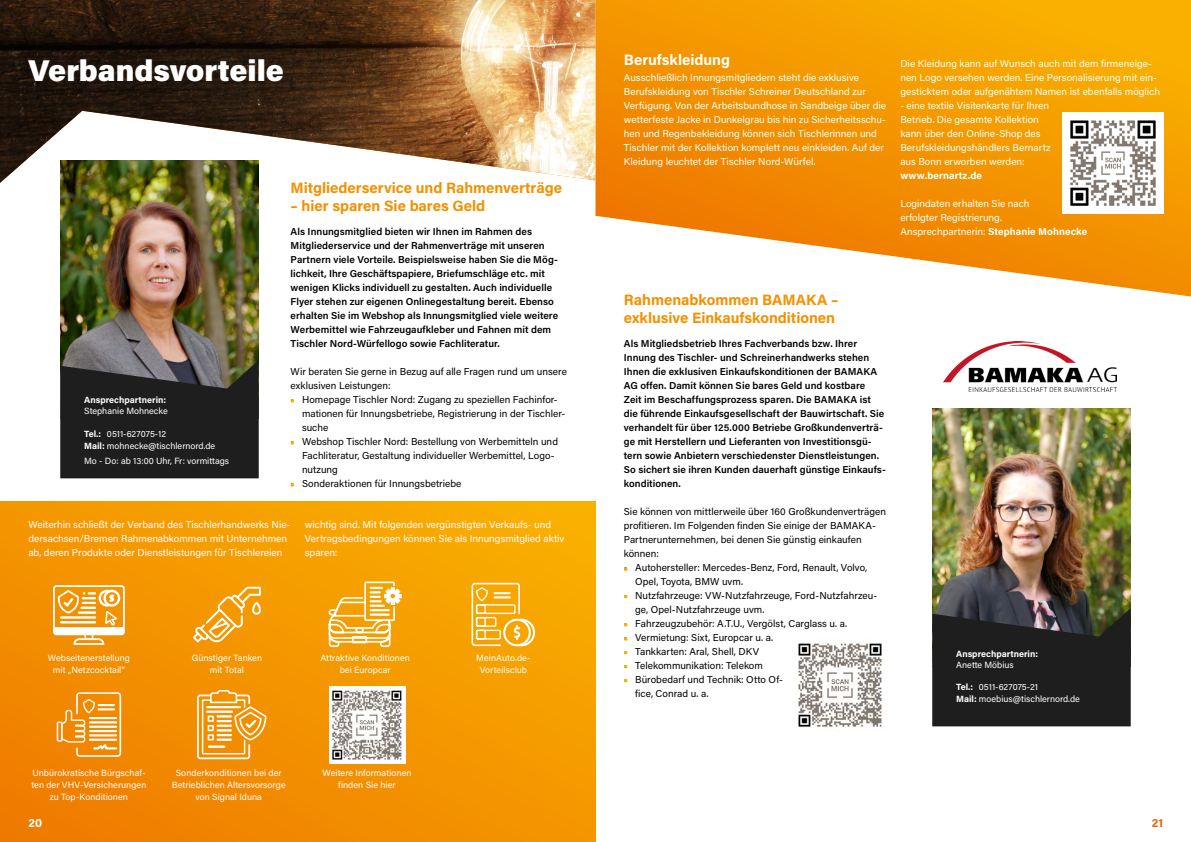
<style>
.page{position:relative;width:1191px;height:842px;background:#fff}
.page>*{position:absolute;margin:0;border:0;box-sizing:border-box;transform-origin:0 0}
.t1{font:900 30px "Acumin Pro";color:#fff}
.t2{font:700 15px/18px "Acumin Pro";color:#f39100}
.t3{font:700 15px "Acumin Pro";color:#fff}
.t4{font:700 12px "Acumin Pro";color:#fff}
.t5{font:700 12px "Acumin Pro";color:#ec6502}
.t6{font:10px/14px "Acumin Pro";letter-spacing:.005em;color:#fff}
.t7{font:600 10px/14px "Acumin Pro";letter-spacing:.005em;color:#000}
.t8{font:10px/14px "Acumin Pro";letter-spacing:.005em;color:#000}
.t9{font:700 10px "Acumin Pro";letter-spacing:.01em;color:#fff}
.t10{font:9px/12px "Acumin Pro";letter-spacing:.005em;color:#fff;text-align:center}
.t11{font:700 9px "Acumin Pro";color:#fff}
.s1{font-weight:700}
</style>
<div class="page">
<svg style="left:595px;top:0;width:596px;height:297px;background:#f5a425"></svg>
<svg style="left:0;top:501px;width:595px;height:341px;background:#f39600"></svg>
<img style="left:330px;top:686px;width:75px;height:77px">
<img style="left:60px;top:183px;width:199px;height:177px">
<svg style="left:60px;top:360px;width:199px;height:118px;background:#282927"></svg>
<img style="left:932px;top:408px;width:198px;height:200px">
<svg style="left:932px;top:608px;width:198px;height:118px;background:#232422"></svg>
<img style="left:0;top:0;width:595px;height:183px">
<img style="left:943px;top:341px;width:173px;height:51px">
<img style="left:1062px;top:113px;width:101px;height:101px">
<svg style="left:624px;top:637px;width:3px;height:4px"></svg>
<img style="left:797px;top:643px;width:87px;height:84px">
<div style="left:53px;top:585px;width:72px;height:50px;border:2px solid #fff;border-radius:2px"></div>
<svg style="left:54px;top:585px;width:70px;height:60px"></svg>
<svg style="left:193px;top:587px;width:68px;height:55px;background:#f6aa2e"></svg>
<svg style="left:328px;top:581px;width:74px;height:66px"></svg>
<svg style="left:471px;top:583px;width:64px;height:63px;background:#f8bb3f"></svg>
<div style="left:76px;top:692px;width:45px;height:65px;border:2px solid #fff;border-radius:3px"></div>
<svg style="left:60px;top:698px;width:57px;height:51px;background:#f4a540"></svg>
<div style="left:57px;top:722px;width:6px;height:19px;border:1px solid #fff"></div>
<svg style="left:197px;top:690px;width:70px;height:69px;background:#f5ac45"></svg>
<svg style="left:291px;top:441px;width:3px;height:4px"></svg>
<svg style="left:291px;top:483px;width:3px;height:4px"></svg>
<svg style="left:291px;top:399px;width:3px;height:4px"></svg>
<h1 class="t1" style="left:28px;top:49px;width:257px">Verbandsvorteile</h1>
<h2 class="t2" style="left:291px;top:178px;width:273px">Mitgliederservice und Rahmenverträge</h2>
<h2 class="t2" style="left:291px;top:196px;width:196px">– hier sparen Sie bares Geld</h2>
<p class="t11" style="left:84px;top:394px;width:83px">Ansprechpartnerin:</p>
<p class="t10" style="left:84px;top:404px;width:85px">Stephanie Mohnecke</p>
<p class="t10" style="left:84px;top:427px;width:133px;text-align:left"><span class="s1">Tel.:</span> 0511-627075-12<br><span class="s1">Mail:</span> mohnecke@tischlernord.de</p>
<p class="t10" style="left:84px;top:454px;width:146px">Mo - Do: ab 13:00 Uhr, Fr: vormittags</p>
<p class="t7" style="left:291px;top:224px;width:269px">Als Innungsmitglied bieten wir Ihnen im Rahmen des Mitgliederservice und der Rahmenverträge mit unseren Partnern viele Vorteile. Beispielsweise haben Sie die Mög&shy;lichkeit, Ihre Geschäftspapiere, Briefumschläge etc. mit wenigen Klicks individuell zu gestalten. Auch individuelle Flyer stehen zur eigenen Onlinegestaltung bereit. Ebenso erhalten Sie im Webshop als Innungsmitglied viele weitere Werbemittel wie Fahrzeugaufkleber und Fahnen mit dem Tischler Nord-Würfellogo sowie Fachliteratur.</p>
<p class="t8" style="left:291px;top:364px;width:278px">Wir beraten Sie gerne in Bezug auf alle Fragen rund um unsere exklusiven Leistungen:</p>
<p class="t8" style="left:302px;top:392px;width:265px;text-indent:-11px">• Homepage Tischler Nord: Zugang zu speziellen Fachinfor&shy;mationen für Innungsbetriebe, Registrierung in der Tischler&shy;suche</p>
<p class="t8" style="left:302px;top:434px;width:257px;text-indent:-11px">• Webshop Tischler Nord: Bestellung von Werbemitteln und<br>Fachliteratur, Gestaltung individueller Werbemittel, Logo&shy;nutzung</p>
<p class="t8" style="left:291px;top:476px;width:172px">• Sonderaktionen für Innungsbetriebe</p>
<p class="t6" style="left:28px;top:517px;width:264px">Weiterhin schließt der Verband des Tischlerhandwerks Nie&shy;dersachsen/Bremen Rahmenabkommen mit Unternehmen ab, deren Produkte oder Dienstleistungen für Tischlereien</p>
<p class="t6" style="left:305px;top:517px;width:261px">wichtig sind. Mit folgenden vergünstigten Verkaufs- und<br>Vertragsbedingungen können Sie als Innungsmitglied aktiv sparen:</p>
<p class="t10" style="left:192px;top:651px;width:72px">Günstiger Tanken mit Total</p>
<p class="t10" style="left:48px;top:651px;width:84px">Webseitenerstellung mit „Netzcocktail“</p>
<p class="t10" style="left:320px;top:651px;width:91px">Attraktive Konditionen bei Europcar</p>
<p class="t10" style="left:31px;top:767px;width:117px">Unbürokratische Bürgschaf&shy;ten der VHV-Versicherungen zu Top-Konditionen</p>
<p class="t10" style="left:172px;top:767px;width:115px">Sonderkonditionen bei der<br>Betrieblichen Altersvorsorge von Signal Iduna</p>
<p class="t10" style="left:322px;top:767px;width:91px">Weitere Informationen finden Sie hier</p>
<p class="t10" style="left:476px;top:651px;width:56px">MeinAuto.de-<br>Vorteilsclub</p>
<h2 class="t3" style="left:624px;top:49px;width:108px">Berufskleidung</h2>
<p class="t6" style="left:624px;top:70px;width:264px">Ausschließlich Innungsmitgliedern steht die exklusive Berufskleidung von Tischler Schreiner Deutschland zur Verfügung. Von der Arbeitsbundhose in Sandbeige über die wetterfeste Jacke in Dunkelgrau bis hin zu Sicherheitsschu&shy;hen und Regenbekleidung können sich Tischlerinnen und Tischler mit der Kollektion komplett neu einkleiden. Auf der Kleidung leuchtet der Tischler Nord-Würfel.</p>
<p class="t6" style="left:900px;top:56px;width:261px">Die Kleidung kann auf Wunsch auch mit dem firmeneige&shy;nen Logo versehen werden. Eine Personalisierung mit ein&shy;gesticktem oder aufgenähtem Namen ist ebenfalls möglich</p>
<p class="t6" style="left:900px;top:98px;width:152px">- eine textile Visitenkarte für Ihren<br>Betrieb. Die gesamte Kollektion kann über den Online-Shop des<br>Berufskleidungshändlers Bernartz aus Bonn erworben werden:</p>
<p class="t9" style="left:900px;top:169px;width:83px">www.bernartz.de</p>
<p class="t6" style="left:900px;top:196px;width:188px">Logindaten erhalten Sie nach<br>erfolgter Registrierung.<br>Ansprechpartnerin: <span class="s1">Stephanie Mohnecke</span></p>
<h2 class="t2" style="left:624px;top:290px;width:216px">Rahmenabkommen BAMAKA – exklusive Einkaufskonditionen</h2>
<p class="t7" style="left:624px;top:336px;width:264px">Als Mitgliedsbetrieb Ihres Fachverbands bzw. Ihrer Innung des Tischler- und Schreinerhandwerks stehen Ihnen die exklusiven Einkaufskonditionen der BAMAKA AG offen. Damit können Sie bares Geld und kostbare<br>Zeit im Beschaffungsprozess sparen. Die BAMAKA ist die führende Einkaufsgesellschaft der Bauwirtschaft. Sie verhandelt für über 125.000 Betriebe Großkundenverträ&shy;ge mit Herstellern und Lieferanten von Investitionsgü&shy;tern sowie Anbietern verschiedenster Dienstleistungen.<br>So sichert sie ihren Kunden dauerhaft günstige Einkaufs&shy;konditionen.</p>
<p class="t8" style="left:624px;top:504px;width:264px">Sie können von mittlerweile über 160 Großkundenverträgen profitieren. Im Folgenden finden Sie einige der BAMAKA-Partnerunternehmen, bei denen Sie günstig einkaufen können:</p>
<p class="t8" style="left:635px;top:560px;width:234px;text-indent:-11px">• Autohersteller: Mercedes-Benz, Ford, Renault, Volvo,<br>Opel, Toyota, BMW uvm.</p>
<p class="t8" style="left:635px;top:588px;width:243px;text-indent:-11px">• Nutzfahrzeuge: VW-Nutzfahrzeuge, Ford-Nutzfahrzeu&shy;ge, Opel-Nutzfahrzeuge uvm.</p>
<p class="t8" style="left:624px;top:616px;width:225px">• Fahrzeugzubehör: A.T.U., Vergölst, Carglass u. a.</p>
<p class="t8" style="left:624px;top:630px;width:151px">• Vermietung: Sixt, Europcar u. a.</p>
<p class="t8" style="left:624px;top:644px;width:137px">• Tankkarten: Aral, Shell, DKV</p>
<p class="t8" style="left:624px;top:658px;width:141px">• Telekommunikation: Telekom</p>
<p class="t8" style="left:635px;top:672px;width:149px;text-indent:-11px">• Bürobedarf und Technik: Otto Of&shy;fice, Conrad u. a.</p>
<p class="t11" style="left:956px;top:647px;width:83px">Ansprechpartnerin:</p>
<p class="t10" style="left:956px;top:658px;width:59px">Anette Möbius</p>
<p class="t10" style="left:956px;top:681px;width:125px;text-align:left"><span class="s1">Tel.:</span> 0511-627075-21<br><span class="s1">Mail:</span> moebius@tischlernord.de</p>
<p class="t4" style="left:28px;top:814px;width:15px">20</p>
<p class="t5" style="left:1151px;top:814px;width:13px">21</p>
</div>
